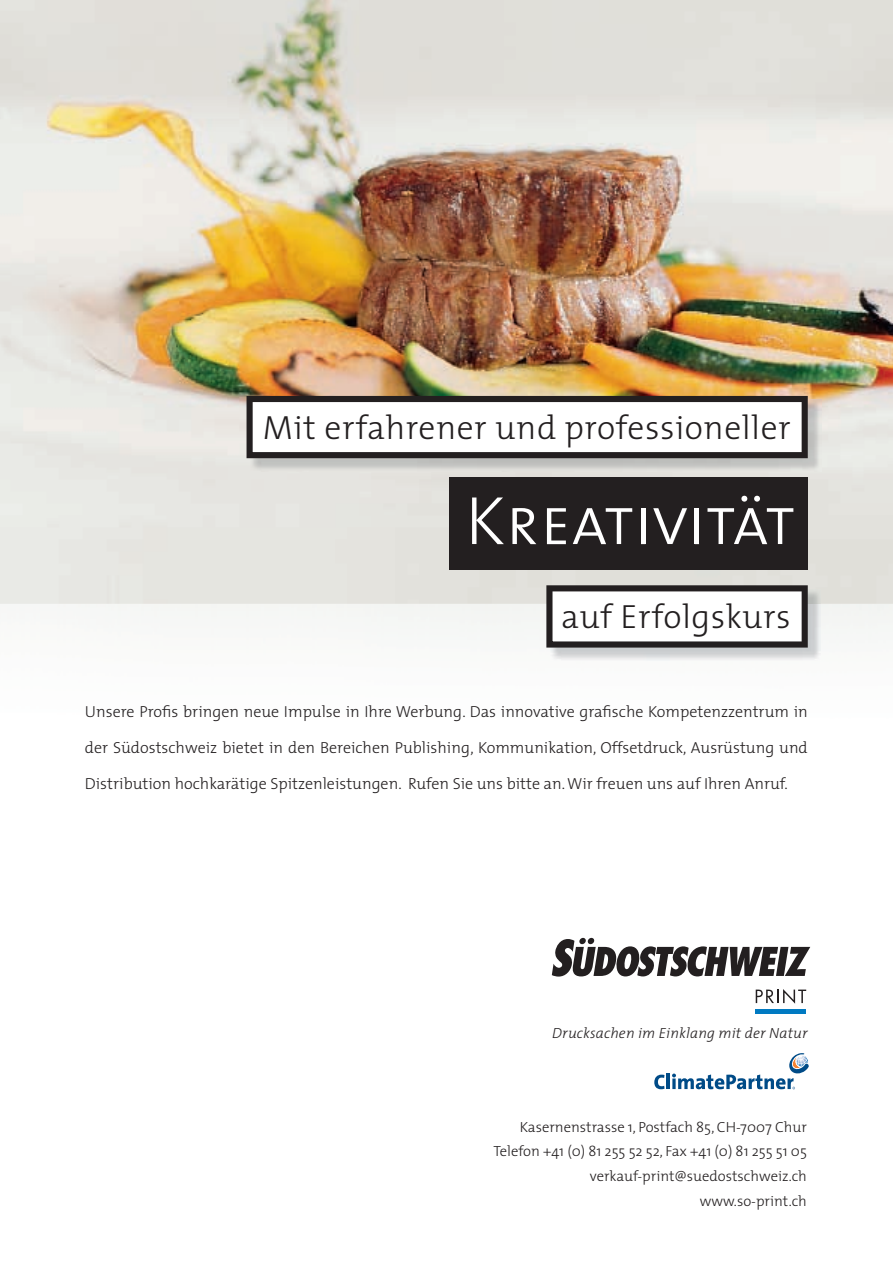
<style>
.page{position:relative;width:893px;height:1263px;background:#fff}
.page>*{position:absolute;margin:0;border:0;box-sizing:border-box;transform-origin:0 0}
.t1{font:68.85px "The Mix Light Caps";letter-spacing:-.01em;color:#fff}
.t2{font:300 33.75px "The Mix";letter-spacing:.015em;color:#231f20}
.t3{font:300 16.05px "The Mix";color:#231f20}
.t4{font:300 14.7px/24.9px "The Mix";color:#231f20;text-align:right}
.t5{font:italic 300 14.7px "The Mix";letter-spacing:.01em;color:#231f20}
</style>
<div class="page">
<img style="left:0;top:0;width:893px;height:629px">
<svg style="left:654px;top:1075px;width:11px;height:14px"></svg>
<hr style="left:667px;top:1073px;width:3px;height:16px;background:#004b87">
<svg style="left:672px;top:1053px;width:137px;height:36px"></svg>
<svg style="left:552px;top:938px;width:258px;height:38px"></svg>
<svg style="left:756px;top:989px;width:50px;height:15px"></svg>
<hr style="left:756px;top:1009px;width:50px;height:4px;background:#007ac2">
<img style="left:250px;top:400px;width:571px;height:71px">
<svg style="left:247px;top:396px;width:561px;height:62px"></svg>
<img style="left:550px;top:589px;width:271px;height:72px">
<svg style="left:546px;top:585px;width:262px;height:63px"></svg>
<div style="left:450px;top:477px;width:358px;height:92px;background:#231f20"></div>
<svg style="left:547px;top:543px;width:19px;height:1px"></svg>
<svg style="left:591px;top:511px;width:41px;height:33px"></svg>
<svg style="left:672px;top:508px;width:15px;height:36px"></svg>
<svg style="left:723px;top:511px;width:70px;height:33px"></svg>
<p class="t2" style="left:263px;top:400px;width:529px">Mit erfahrener und professioneller</p>
<p class="t1" style="left:465px;top:464px;width:331px">Kreativität</p>
<p class="t2" style="left:561px;top:589px;width:231px">auf Erfolgskurs</p>
<p class="t3" style="left:85px;top:698px;width:724px">Unsere Profis bringen neue Impulse in Ihre Werbung. Das innovative grafische Kompetenzzentrum in</p>
<p class="t3" style="left:85px;top:734px;width:724px">der Südostschweiz bietet in den Bereichen Publishing, Kommunikation, Offsetdruck, Ausrüstung und</p>
<p class="t3" style="left:85px;top:770px;width:705px">Distribution hochkarätige Spitzenleistungen. Rufen Sie uns bitte an. Wir freuen uns auf Ihren Anruf.</p>
<p class="t5" style="left:552px;top:1021px;width:257px">Drucksachen im Einklang mit der Natur</p>
<p class="t4" style="left:493px;top:1113px;width:315px">Kasernenstrasse 1, Postfach 85, CH-7007 Chur Telefon +41 (0) 81 255 52 52, Fax +41 (0) 81 255 51 05 verkauf-print@suedostschweiz.ch www.so-print.ch</p>
</div>
